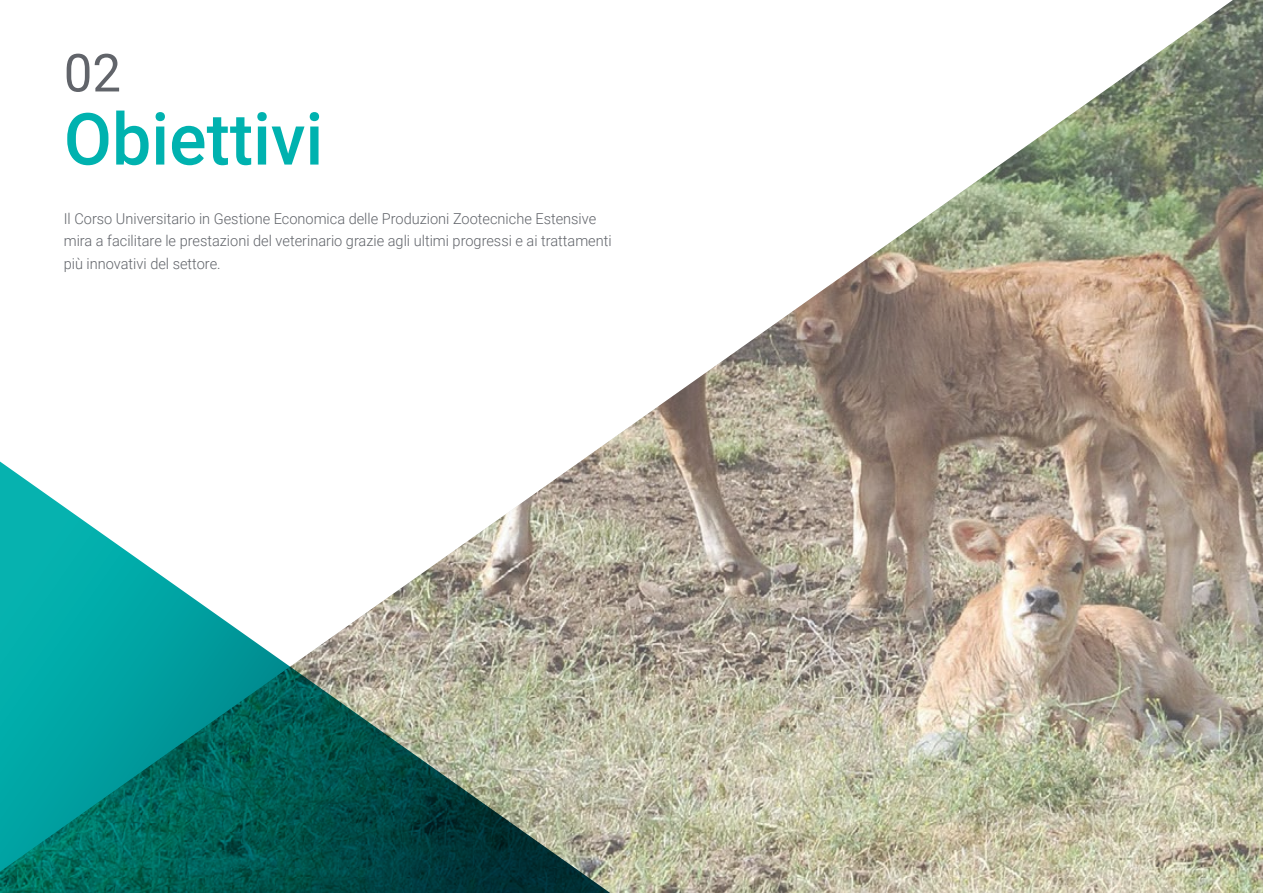
<style>
.page{position:relative;width:1263px;height:893px;background:#fff}
.page>*{position:absolute;margin:0;border:0;box-sizing:border-box;transform-origin:0 0}
.t1{font:500 72px "Roboto";color:#00b2af}
.t2{font:52.5px "Roboto";color:#61646a}
.t3{font:300 15px/22.5px "Roboto";color:#61646a}
</style>
<div class="page">
<img style="left:602px;top:0;width:661px;height:893px">
<svg style="left:0;top:446px;width:640px;height:447px"></svg>
<h2 class="t2" style="left:64px;top:36px;width:59px">02</h2>
<h1 class="t1" style="left:64px;top:89px;width:261px">Obiettivi</h1>
<p class="t3" style="left:64px;top:207px;width:549px">Il Corso Universitario in Gestione Economica delle Produzioni Zootecniche Estensive mira a facilitare le prestazioni del veterinario grazie agli ultimi progressi e ai trattamenti più innovativi del settore.</p>
</div>
